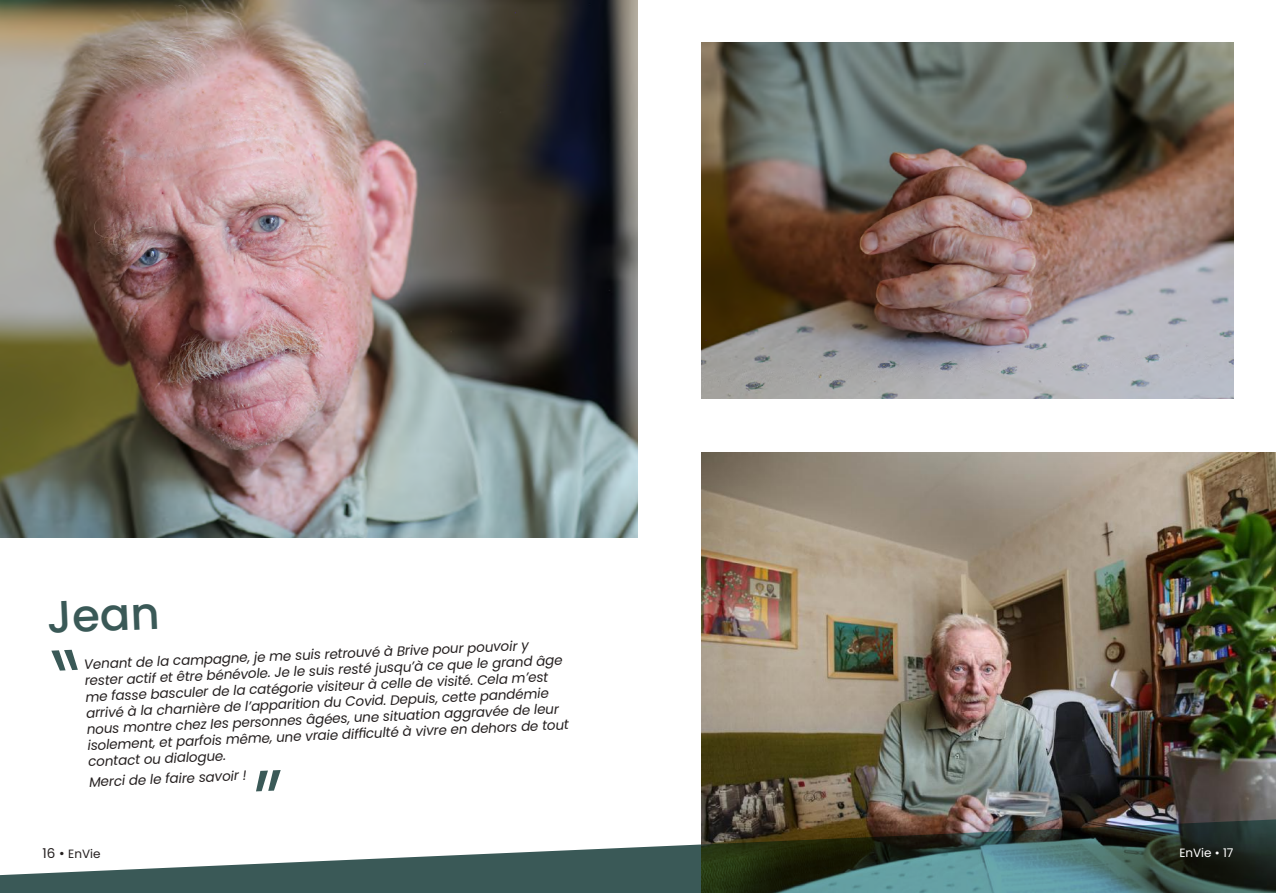
<style>
.page{position:relative;width:1276px;height:893px;background:#fff}
.page>*{position:absolute;margin:0;border:0;box-sizing:border-box;transform-origin:0 0}
.t1{font:500 45px "Poppins";color:#3a5957}
.t2{font:italic 13.5px/16.2px "Poppins";color:#241f1f}
.t3{font:12px "Poppins";color:#241f1f}
.t4{font:12px "Poppins";color:#fff}
.s1{font-size:13.5px}
</style>
<div class="page">
<svg style="left:51px;top:650px;width:27px;height:21px"></svg>
<svg style="left:256px;top:770px;width:25px;height:21px"></svg>
<img style="left:0;top:0;width:638px;height:538px">
<img style="left:702px;top:43px;width:531px;height:356px">
<img style="left:702px;top:452px;width:574px;height:365px">
<svg style="left:0;top:817px;width:1276px;height:76px"></svg>
<h1 class="t1" style="left:45px;top:592px;width:114px;rotate:-3deg">Jean</h1>
<p class="t2" style="left:83px;top:658px;width:483px;rotate:-3deg">Venant de la campagne, je me suis retrouvé à Brive pour pouvoir y rester actif et être bénévole. Je le suis resté jusqu’à ce que le grand âge me fasse basculer de la catégorie visiteur à celle de visité. Cela m’est arrivé à la charnière de l’apparition du Covid. Depuis, cette pandémie nous montre chez les personnes âgées, une situation aggravée de leur isolement, et parfois même, une vraie diffi culté à vivre en dehors de tout</p>
<p class="t2" style="left:88px;top:752px;width:159px;line-height:20.5px;rotate:-3deg">contact ou dialogue.<br>Merci de le faire savoir !</p>
<p class="t3" style="left:43px;top:846px;width:60px"><span class="s1">16 •</span> EnVie</p>
<p class="t4" style="left:1179px;top:846px;width:56px">EnVie • 17</p>
</div>
